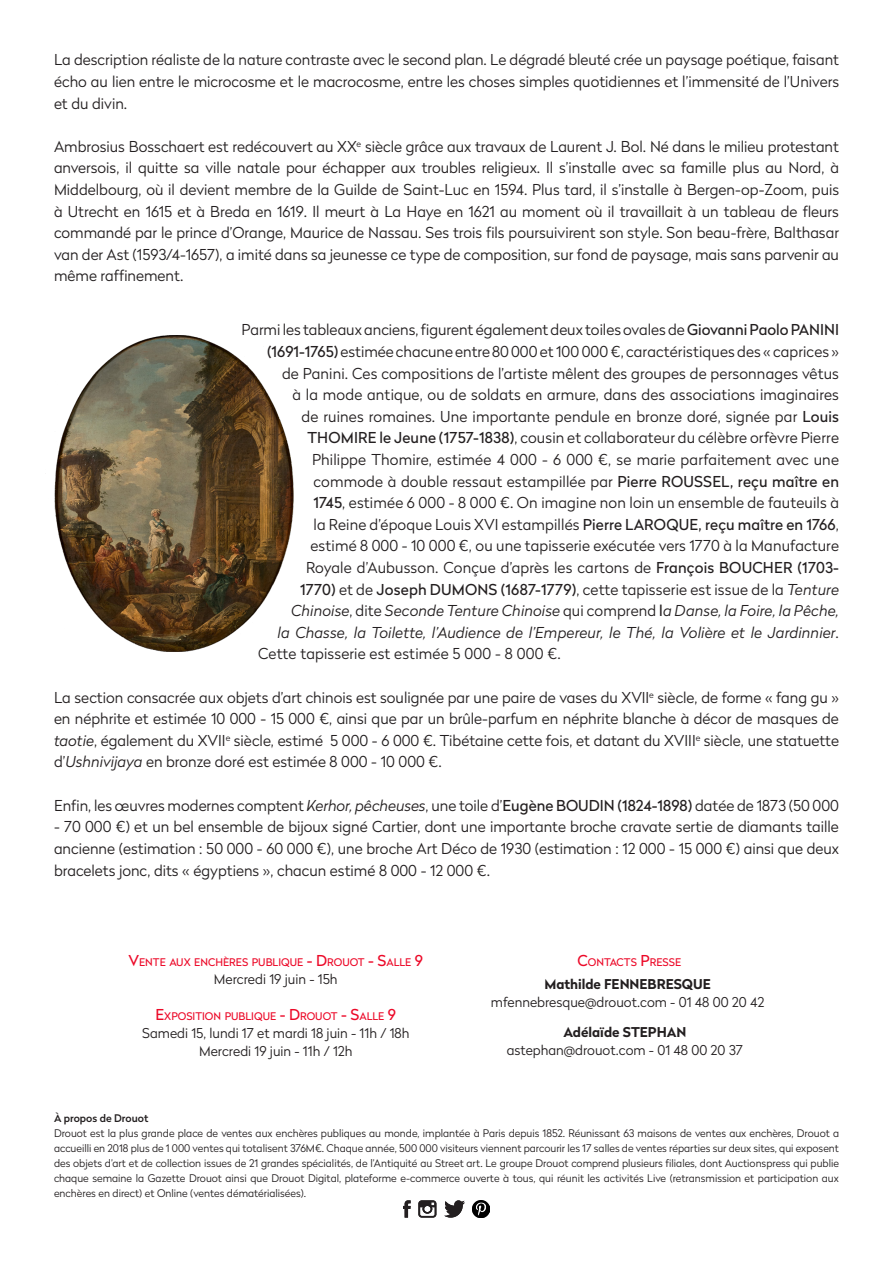
<style>
.page{position:relative;width:893px;height:1263px;background:#fff}
.page>*{position:absolute;margin:0;border:0;box-sizing:border-box;transform-origin:0 0}
.t1{font:300 15px/21.6px "Radikal";letter-spacing:.01em;color:#231f20;text-align:justify}
.t2{font:italic 300 15px "Radikal";letter-spacing:.01em;color:#231f20}
.t3{font:300 13.5px "Radikal";color:#231f20}
.t4{font:700 13.5px "Radikal";color:#231f20}
.t5{font:300 10.5px/15px "Radikal";color:#231f20;text-align:justify}
.t6{font:10.5px "Radikal";color:#ec0928}
.t7{font:500 10.5px "Radikal";color:#231f20}
.s1{font-weight:400}
.s2{font-style:italic}
.s3{font-style:normal}
.s4{font-weight:400;font-style:normal}
.s5{font-size:15px}
</style>
<div class="page">
<img style="left:473px;top:1200px;width:17px;height:17px">
<svg style="left:444px;top:1200px;width:21px;height:17px"></svg>
<svg style="left:403px;top:1200px;width:8px;height:17px"></svg>
<svg style="left:418px;top:1200px;width:18px;height:17px"></svg>
<img style="left:54px;top:335px;width:240px;height:317px">
<p class="t1" style="left:54px;top:49px;width:786px">La description réaliste de la nature contraste avec le second plan. Le dégradé bleuté crée un paysage poétique, faisant écho au lien entre le microcosme et le macrocosme, entre les choses simples quotidiennes et l’immensité de l’Univers et du divin.</p>
<p class="t1" style="left:54px;top:135px;width:787px">Ambrosius Bosschaert est redécouvert au XX<sup>e</sup> siècle grâce aux travaux de Laurent J. Bol. Né dans le milieu protestant anversois, il quitte sa ville natale pour échapper aux troubles religieux. Il s’installe avec sa famille plus au Nord, à Middelbourg, où il devient membre de la Guilde de Saint-Luc en 1594. Plus tard, il s’installe à Bergen-op-Zoom, puis à Utrecht en 1615 et à Breda en 1619. Il meurt à La Haye en 1621 au moment où il travaillait à un tableau de fleurs commandé par le prince d’Orange, Maurice de Nassau. Ses trois fils poursuivirent son style. Son beau-frère, Balthasar van der Ast (1593/4-1657), a imité dans sa jeunesse ce type de composition, sur fond de paysage, mais sans parvenir au même raffinement.</p>
<p class="t1" style="left:242px;top:319px;width:599px">Parmi les tableaux anciens, figurent également deux toiles ovales de <span class="s1">Giovanni Paolo PANINI</span></p>
<p class="t1" style="left:267px;top:340px;width:573px"><span class="s1">(1691-1765)</span> estimée chacune entre 80 000 et 100 000 €, caractéristiques des « caprices »</p>
<p class="t1" style="left:282px;top:362px;width:558px">de Panini. Ces compositions de l’artiste mêlent des groupes de personnages vêtus</p>
<p class="t1" style="left:292px;top:383px;width:548px">à la mode antique, ou de soldats en armure, dans des associations imaginaires</p>
<p class="t1" style="left:302px;top:405px;width:539px">de ruines romaines. Une importante pendule en bronze doré, signée par <span class="s1">Louis</span></p>
<p class="t1" style="left:308px;top:427px;width:533px"><span class="s1">THOMIRE le Jeune (1757-1838)</span>, cousin et collaborateur du célèbre orfèvre Pierre</p>
<p class="t1" style="left:312px;top:448px;width:528px">Philippe Thomire, estimée 4 000 - 6 000 €, se marie parfaitement avec une</p>
<p class="t1" style="left:314px;top:470px;width:527px">commode à double ressaut estampillée par <span class="s1">Pierre ROUSSEL, reçu maître en</span></p>
<p class="t1" style="left:314px;top:491px;width:527px"><span class="s1">1745</span>, estimée 6 000 - 8 000 €. On imagine non loin un ensemble de fauteuils à</p>
<p class="t1" style="left:314px;top:513px;width:527px">la Reine d’époque Louis XVI estampillés <span class="s1">Pierre LAROQUE, reçu maître en 1766</span>,</p>
<p class="t1" style="left:310px;top:535px;width:530px">estimé 8 000 - 10 000 €, ou une tapisserie exécutée vers 1770 à la Manufacture</p>
<p class="t1" style="left:306px;top:556px;width:534px">Royale d’Aubusson. Conçue d’après les cartons de <span class="s1">François BOUCHER (1703-</span></p>
<p class="t1" style="left:300px;top:578px;width:540px"><span class="s1">1770)</span> et de <span class="s1">Joseph DUMONS (1687-1779)</span>, cette tapisserie est issue de la <span class="s2">Tenture</span></p>
<p class="t2" style="left:291px;top:600px;width:549px">Chinoise<span class="s3">, dite</span> Seconde Tenture Chinoise <span class="s3">qui comprend</span> <span class="s4">l</span>a Danse, la Foire, la Pêche,</p>
<p class="t2" style="left:278px;top:622px;width:563px">la Chasse, la Toilette, l’Audience de l’Empereur, le Thé, la Volière et le Jardinnier<span class="s3">.</span></p>
<p class="t1" style="left:258px;top:643px;width:304px">Cette tapisserie est estimée 5 000 - 8 000 €.</p>
<p class="t1" style="left:54px;top:686px;width:786px">La section consacrée aux objets d’art chinois est soulignée par une paire de vases du XVII<sup>e</sup> siècle, de forme « fang gu » en néphrite et estimée 10 000 - 15 000 €, ainsi que par un brûle-parfum en néphrite blanche à décor de masques de <span class="s2">taotie</span>, également du XVII<sup>e</sup> siècle, estimé 5 000 - 6 000 €. Tibétaine cette fois, et datant du XVIII<sup>e</sup> siècle, une statuette d’<span class="s2">Ushnivijaya</span> en bronze doré est estimée 8 000 - 10 000 €.</p>
<p class="t1" style="left:54px;top:794px;width:786px">Enfin, les œuvres modernes comptent <span class="s2">Kerhor, pêcheuses</span>, une toile d’<span class="s1">Eugène BOUDIN (1824-1898)</span> datée de 1873 (50 000</p>
<p class="t1" style="left:54px;top:815px;width:787px">- 70 000 €) et un bel ensemble de bijoux signé Cartier, dont une importante broche cravate sertie de diamants taille ancienne (estimation : 50 000 - 60 000 €), une broche Art Déco de 1930 (estimation : 12 000 - 15 000 €) ainsi que deux bracelets jonc, dits « égyptiens », chacun estimé 8 000 - 12 000 €.</p>
<p class="t6" style="left:128px;top:955px;width:296px"><span class="s5">V</span>ENTE AUX ENCHÈRES PUBLIQUE <span class="s5">- D</span> ROUOT <span class="s5">- S</span>ALLE <span class="s5">9</span></p>
<p class="t3" style="left:214px;top:970px;width:125px">Mercredi 19 juin - 15h</p>
<p class="t6" style="left:156px;top:1009px;width:242px"><span class="s5">E</span>XPOSITION PUBLIQUE <span class="s5">- D</span> ROUOT <span class="s5">- S</span>ALLE <span class="s5">9</span></p>
<p class="t3" style="left:142px;top:1024px;width:269px">Samedi 15, lundi 17 et mardi 18 juin - 11h / 18h</p>
<p class="t3" style="left:199px;top:1042px;width:155px">Mercredi 19 juin - 11h / 12h</p>
<p class="t6" style="left:577px;top:955px;width:105px"><span class="s5">C</span>ONTACTS <span class="s5">P</span>RESS E</p>
<p class="t4" style="left:544px;top:975px;width:168px">Mathilde FENNEBRESQUE</p>
<p class="t3" style="left:491px;top:993px;width:275px">mfennebresque@drouot.com - 01 48 00 20 42</p>
<p class="t4" style="left:563px;top:1022px;width:124px">Adélaïde STEPHAN</p>
<p class="t3" style="left:507px;top:1040px;width:238px">astephan@drouot.com - 01 48 00 20 37</p>
<p class="t7" style="left:54px;top:1111px;width:96px">À propos de Drouot</p>
<p class="t5" style="left:54px;top:1125px;width:787px">Drouot est la plus grande place de ventes aux enchères publiques au monde, implantée à Paris depuis 1852. Réunissant 63 maisons de ventes aux enchères, Drouot a accueilli en 2018 plus de 1 000 ventes qui totalisent 376M€. Chaque année, 500 000 visiteurs viennent parcourir les 17 salles de ventes réparties sur deux sites, qui exposent des objets d’art et de collection issues de 21 grandes spécialités, de l’Antiquité au Street art. Le groupe Drouot comprend plusieurs filiales, dont Auctionspress qui publie chaque semaine la Gazette Drouot ainsi que Drouot Digital, plateforme e-commerce ouverte à tous, qui réunit les activités Live (retransmission et participation aux enchères en direct) et Online (ventes dématérialisées).</p>
</div>
